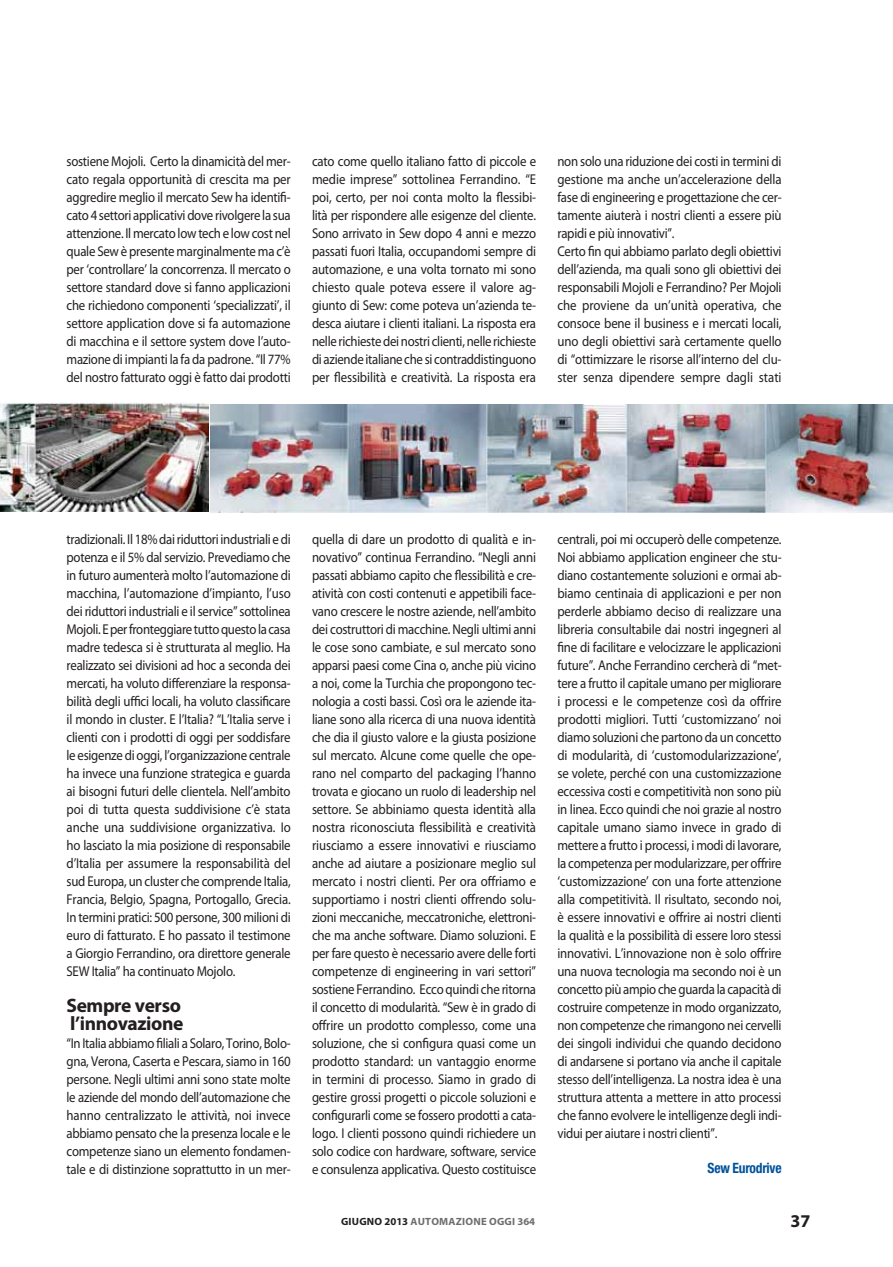
<style>
.page{position:relative;width:893px;height:1267px;background:#fff}
.page>*{position:absolute;margin:0;border:0;box-sizing:border-box;transform-origin:0 0}
.t1{font:700 19.5px/18px "Myriad Pro";letter-spacing:-.02em;color:#231f20}
.t2{font:700 18px "Myriad Pro";color:#231f20}
.t3{font:14.25px/18px "Myriad Pro";letter-spacing:-.02em;color:#231f20;text-align:justify;scale:.9 1}
.t4{font:700 condensed 14.25px "Helvetica Neue LT";letter-spacing:-.02em;color:#00529b;scale:.95 1}
.t5{font:700 10.5px "Myriad Pro";letter-spacing:.02em;color:#6d6e70}
.s1{color:#231f20}
</style>
<div class="page">
<img style="left:0;top:403px;width:209px;height:108px">
<img style="left:210px;top:405px;width:682px;height:107px">
<p class="t3" style="left:66px;top:153px;width:250px">sostiene Mojoli. Certo la dinamicità del mer&shy;cato regala opportunità di crescita ma per aggredire meglio il mercato Sew ha identifi&shy;cato 4 settori applicativi dove rivolgere la sua attenzione. Il mercato low tech e low cost nel quale Sew è presente marginalmente ma c’è per ‘controllare’ la concorrenza. Il mercato o settore standard dove si fanno applicazioni che richiedono componenti ‘specializzati’, il settore application dove si fa automazione di macchina e il settore system dove l’auto&shy;mazione di impianti la fa da padrone. “Il 77% del nostro fatturato oggi è fatto dai prodotti</p>
<p class="t3" style="left:312px;top:153px;width:250px">cato come quello italiano fatto di piccole e medie imprese” sottolinea Ferrandino. “E poi, certo, per noi conta molto la flessibi&shy;lità per rispondere alle esigenze del cliente.<br>Sono arrivato in Sew dopo 4 anni e mezzo passati fuori Italia, occupandomi sempre di automazione, e una volta tornato mi sono chiesto quale poteva essere il valore ag&shy;giunto di Sew: come poteva un’azienda te&shy;desca aiutare i clienti italiani. La risposta era nelle richieste dei nostri clienti, nelle richieste di aziende italiane che si contraddistinguono per flessibilità e creatività. La risposta era</p>
<p class="t3" style="left:557px;top:153px;width:250px;text-align:left">non solo una riduzione dei costi in termini di gestione ma anche un’accelerazione della fase di engineering e progettazione che cer&shy;tamente aiuterà i nostri clienti a essere più rapidi e più innovativi”.<br>Certo fin qui abbiamo parlato degli obiettivi dell’azienda, ma quali sono gli obiettivi dei responsabili Mojoli e Ferrandino? Per Mojoli che proviene da un’unità operativa, che consoce bene il business e i mercati locali, uno degli obiettivi sarà certamente quello di “ottimizzare le risorse all’interno del clu&shy;ster senza dipendere sempre dagli stati</p>
<p class="t3" style="left:66px;top:531px;width:250px">tradizionali. Il 18% dai riduttori industriali e di potenza e il 5% dal servizio. Prevediamo che in futuro aumenterà molto l’automazione di macchina, l’automazione d’impianto, l’uso dei riduttori industriali e il service” sottolinea Mojoli. E per fronteggiare tutto questo la casa madre tedesca si è strutturata al meglio. Ha realizzato sei divisioni ad hoc a seconda dei mercati, ha voluto differenziare la responsa&shy;bilità degli uffici locali, ha voluto classificare il mondo in cluster. E l’Italia? “L’Italia serve i clienti con i prodotti di oggi per soddisfare le esigenze di oggi, l’organizzazione centrale ha invece una funzione strategica e guarda ai bisogni futuri delle clientela. Nell’ambito poi di tutta questa suddivisione c’è stata anche una suddivisione organizzativa. Io ho lasciato la mia posizione di responsabile d’Italia per assumere la responsabilità del sud Europa, un cluster che comprende Italia, Francia, Belgio, Spagna, Portogallo, Grecia.<br>In termini pratici: 500 persone, 300 milioni di euro di fatturato. E ho passato il testimone a Giorgio Ferrandino, ora direttore generale SEW Italia” ha continuato Mojolo.</p>
<h1 class="t1" style="left:66px;top:998px;width:118px">Sempre verso l’innovazione</h1>
<p class="t3" style="left:66px;top:1035px;width:250px">“In Italia abbiamo filiali a Solaro, Torino, Bolo&shy;gna, Verona, Caserta e Pescara, siamo in 160 persone. Negli ultimi anni sono state molte le aziende del mondo dell’automazione che hanno centralizzato le attività, noi invece abbiamo pensato che la presenza locale e le competenze siano un elemento fondamen&shy;tale e di distinzione soprattutto in un mer-</p>
<p class="t3" style="left:312px;top:531px;width:250px">quella di dare un prodotto di qualità e in&shy;novativo” continua Ferrandino. “Negli anni passati abbiamo capito che flessibilità e cre&shy;atività con costi contenuti e appetibili face&shy;vano crescere le nostre aziende, nell’ambito dei costruttori di macchine. Negli ultimi anni le cose sono cambiate, e sul mercato sono apparsi paesi come Cina o, anche più vicino a noi, come la Turchia che propongono tec&shy;nologia a costi bassi. Così ora le aziende ita&shy;liane sono alla ricerca di una nuova identità che dia il giusto valore e la giusta posizione sul mercato. Alcune come quelle che ope&shy;rano nel comparto del packaging l’hanno trovata e giocano un ruolo di leadership nel settore. Se abbiniamo questa identità alla nostra riconosciuta flessibilità e creatività riusciamo a essere innovativi e riusciamo anche ad aiutare a posizionare meglio sul mercato i nostri clienti. Per ora offriamo e supportiamo i nostri clienti offrendo solu&shy;zioni meccaniche, meccatroniche, elettroni&shy;che ma anche software. Diamo soluzioni. E per fare questo è necessario avere delle forti competenze di engineering in vari settori” sostiene Ferrandino. Ecco quindi che ritorna il concetto di modularità. “Sew è in grado di offrire un prodotto complesso, come una soluzione, che si configura quasi come un prodotto standard: un vantaggio enorme in termini di processo. Siamo in grado di gestire grossi progetti o piccole soluzioni e configurarli come se fossero prodotti a cata&shy;logo. I clienti possono quindi richiedere un solo codice con hardware, software, service e consulenza applicativa. Questo costituisce</p>
<p class="t3" style="left:557px;top:531px;width:250px">centrali, poi mi occuperò delle competenze.<br>Noi abbiamo application engineer che stu&shy;diano costantemente soluzioni e ormai ab&shy;biamo centinaia di applicazioni e per non perderle abbiamo deciso di realizzare una libreria consultabile dai nostri ingegneri al fine di facilitare e velocizzare le applicazioni future”. Anche Ferrandino cercherà di “met&shy;tere a frutto il capitale umano per migliorare i processi e le competenze così da offrire prodotti migliori. Tutti ‘customizzano’ noi diamo soluzioni che partono da un concetto di modularità, di ‘customodularizzazione’, se volete, perché con una customizzazione eccessiva costi e competitività non sono più in linea. Ecco quindi che noi grazie al nostro capitale umano siamo invece in grado di mettere a frutto i processi, i modi di lavorare, la competenza per modularizzare, per offrire ‘customizzazione’ con una forte attenzione alla competitività. Il risultato, secondo noi, è essere innovativi e offrire ai nostri clienti la qualità e la possibilità di essere loro stessi innovativi. L’innovazione non è solo offrire una nuova tecnologia ma secondo noi è un concetto più ampio che guarda la capacità di costruire competenze in modo organizzato, non competenze che rimangono nei cervelli dei singoli individui che quando decidono di andarsene si portano via anche il capitale stesso dell’intelligenza. La nostra idea è una struttura attenta a mettere in atto processi che fanno evolvere le intelligenze degli indi&shy;vidui per aiutare i nostri clienti”.</p>
<p class="t4" style="left:707px;top:1159px;width:79px">Sew Eurodrive</p>
<p class="t5" style="left:341px;top:1217px;width:196px"><span class="s1">GIUGNO 2013</span> AUTOMAZIONE OGGI 364</p>
<p class="t2" style="left:790px;top:1213px;width:21px">37</p>
</div>
